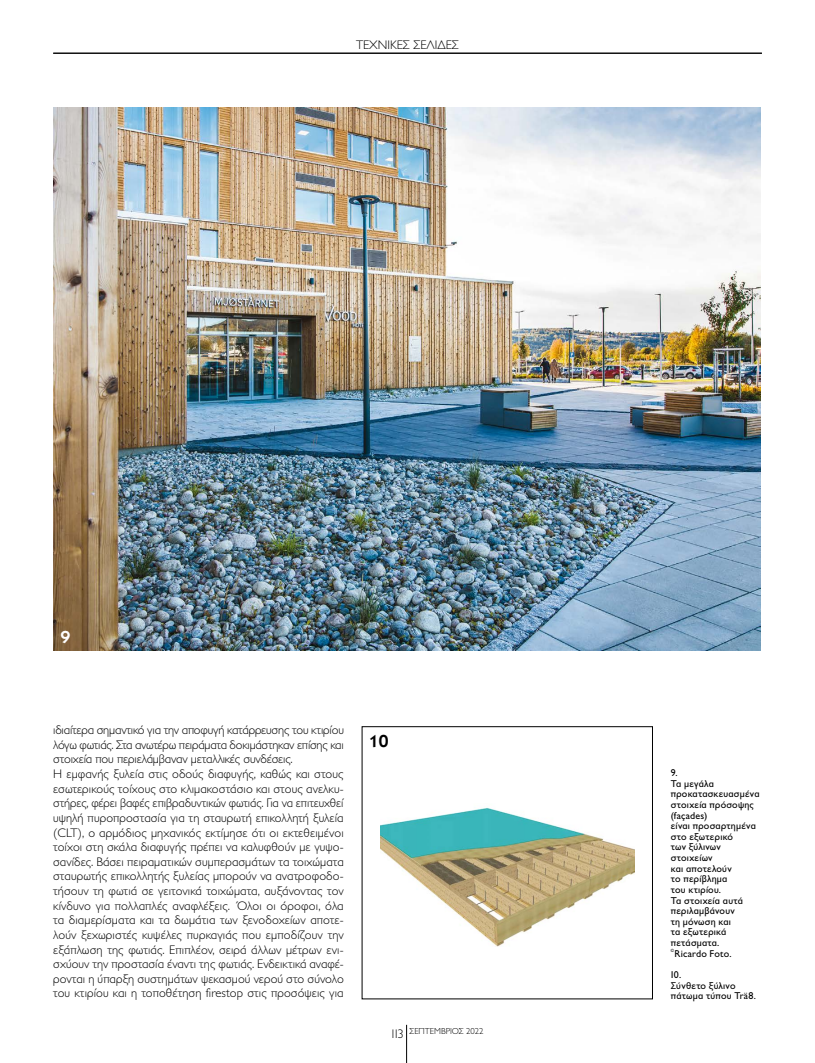
<style>
.page{position:relative;width:815px;height:1063px;background:#fff}
.page>*{position:absolute;margin:0;border:0;box-sizing:border-box;transform-origin:0 0}
.t1{font:600 17.5px "Kabel ITC Hel";color:#000}
.t2{font:600 17.5px "Kabel ITC Hel";color:#fff}
.t3{font:300 12.5px/14.6px "Gill Sans Hel";letter-spacing:.01em;color:#000}
.t4{font:10px/10.6px "Gill Sans Hel";letter-spacing:.025em;color:#000}
.t5{font:300 8.75px "Gill Sans Hel";color:#000}
.t6{font:4.38px "Gill Sans Hel";color:#000}
.s1{font-size:12.5px}
</style>
<div class="page">
<img style="left:53px;top:107px;width:708px;height:543px">
<hr style="left:406px;top:1025px;width:1px;height:38px;background:#000">
<hr style="left:53px;top:53px;width:709px;height:1px;background:#000">
<img style="left:380px;top:807px;width:254px;height:140px">
<div style="left:362px;top:726px;width:291px;height:273px;border:1px solid #000"></div>
<p class="t3" style="left:356px;top:38px;width:104px">ΤΕΧΝΙΚΕΣ ΣΕΛΙΔΕΣ</p>
<h1 class="t2" style="left:60px;top:628px;width:11px">9</h1>
<p class="t3" style="left:53px;top:723px;width:292px">ιδιαίτερα σημαντικό για την αποφυγή κατάρρευσης του κτιρίου λόγω φωτιάς. Στα ανωτέρω πειράματα δοκιμάστηκαν επίσης και στοιχεία που περιελάμβαναν μεταλλικές συνδέσεις.<br>Η εμφανής ξυλεία στις οδούς διαφυγής, καθώς και στους εσωτερικούς τοίχους στο κλιμακοστάσιο και στους ανελκυ&shy;στήρες, φέρει βαφές επιβραδυντικών φωτιάς. Για να επιτευχθεί υψηλή πυροπροστασία για τη σταυρωτή επικολλητή ξυλεία (CLT), ο αρμόδιος μηχανικός εκτίμησε ότι οι εκτεθειμένοι τοίχοι στη σκάλα διαφυγής πρέπει να καλυφθούν με γυψο&shy;σανίδες. Βάσει πειραματικών συμπερασμάτων τα τοιχώματα σταυρωτής επικολλητής ξυλείας μπορούν να ανατροφοδο&shy;τήσουν τη φωτιά σε γειτονικά τοιχώματα, αυξάνοντας τον κίνδυνο για πολλαπλές αναφλέξεις. Όλοι οι όροφοι, όλα τα διαμερίσματα και τα δωμάτια των ξενοδοχείων αποτε&shy;λούν ξεχωριστές κυψέλες πυρκαγιάς που εμποδίζουν την εξάπλωση της φωτιάς. Επιπλέον, σειρά άλλων μέτρων ενι&shy;σχύουν την προστασία έναντι της φωτιάς. Ενδεικτικά αναφέ&shy;ρονται η ύπαρξη συστημάτων ψεκασμού νερού στο σύνολο του κτιρίου και η τοποθέτηση firestop στις προσόψεις για</p>
<h1 class="t1" style="left:369px;top:731px;width:21px">10</h1>
<p class="t5" style="left:392px;top:1026px;width:94px"><span class="s1">113</span> ΣΕΠΤΕΜΒΡΙΟΣ 2022</p>
<p class="t4" style="left:671px;top:768px;width:90px">9.<br>Τα μεγάλα προκατασκευασμένα στοιχεία πρόσοψης (façades)<br>είναι προσαρτημένα στο εξωτερικό<br>των ξύλινων στοιχείων<br>και αποτελούν<br>το περίβλημα<br>του κτιρίου.<br>Τα στοιχεία αυτά περιλαμβάνουν<br>τη μόνωση και<br>τα εξωτερικά πετάσματα.</p>
<p class="t6" style="left:671px;top:948px;width:5px">©</p>
<p class="t4" style="left:671px;top:943px;width:62px;line-height:21.2px;text-indent:4px">Ricardo Foto.<br>10.</p>
<p class="t4" style="left:671px;top:980px;width:87px">Σύνθετο ξύλινο πάτωμα τύπου Trä8.</p>
</div>
